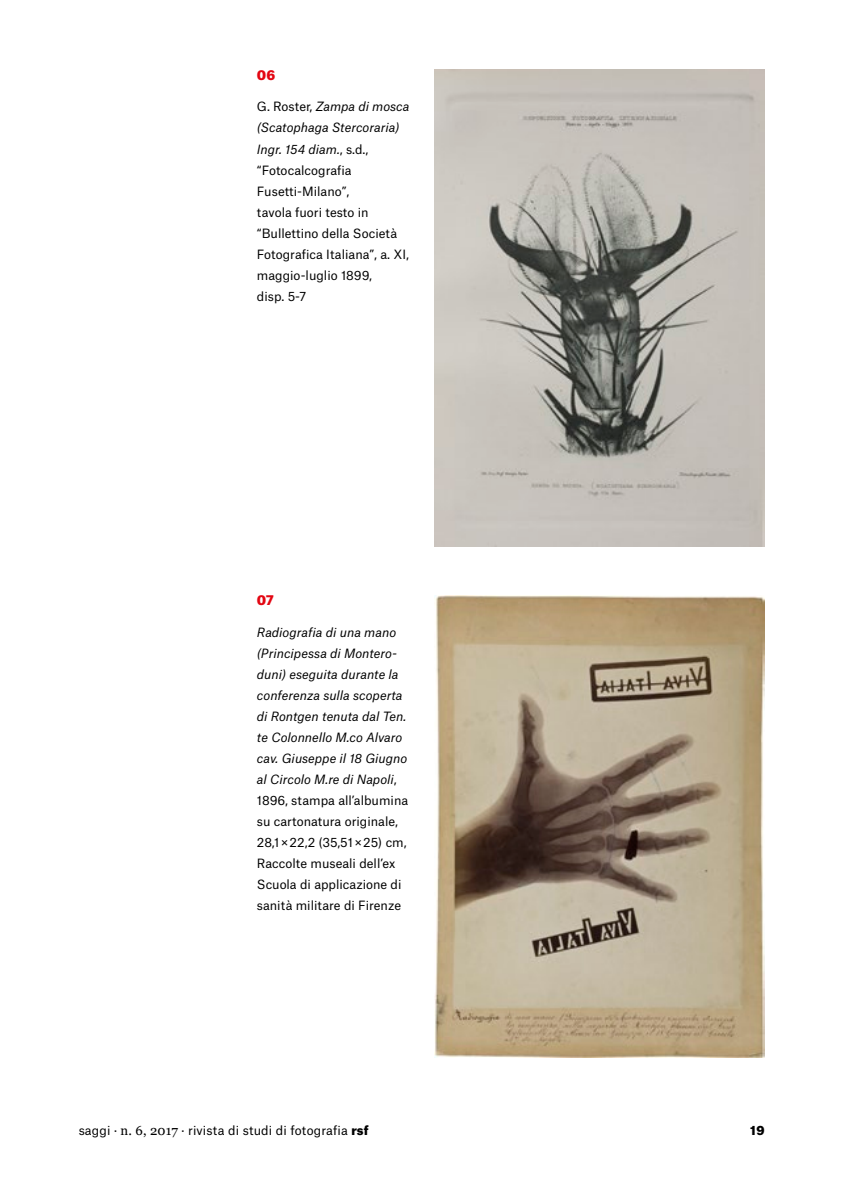
<style>
.page{position:relative;width:844px;height:1191px;background:#fff}
.page>*{position:absolute;margin:0;border:0;box-sizing:border-box;transform-origin:0 0}
.t1{font:900 13.12px "Atlas Grotesk";color:#e30612}
.t2{font:italic 12.25px/21px "Atlas Grotesk";color:#000}
.t3{font:12.25px/21px "Atlas Grotesk";color:#000}
.t4{font:900 12.25px "Atlas Grotesk";color:#000}
.s1{font-style:italic}
.s2{font-style:normal}
.s3{font-family:"Georgia";font-size:13.12px}
.s4{font-weight:900}
</style>
<div class="page">
<img style="left:434px;top:69px;width:330px;height:477px">
<img style="left:434px;top:595px;width:330px;height:462px">
<p class="t1" style="left:257px;top:64px;width:20px">06</p>
<p class="t3" style="left:257px;top:95px;width:154px">G. Roster, <span class="s1">Zampa di mosca (Scatophaga Stercoraria)<br>Ingr. 154 diam.</span>, s.d., “Fotocalcografia<br>Fusetti-Milano”,<br>tavola fuori testo in “Bullettino della Società<br>Fotografica Italiana”, a. XI, maggio-luglio 1899,<br>disp. 5-7</p>
<p class="t1" style="left:257px;top:589px;width:18px">07</p>
<p class="t2" style="left:257px;top:620px;width:153px">Radiografia di una mano (Principessa di Montero&shy;duni) eseguita durante la conferenza sulla scoperta di Rontgen tenuta dal Ten. te Colonnello M.co Alvaro cav. Giuseppe il 18 Giugno al Circolo M.re di Napoli<span class="s2">,<br>1896, stampa all’albumina su cartonatura originale,<br>28,1 × 22,2 (35,51 × 25) cm,<br>Raccolte museali dell’ex<br>Scuola di applicazione di sanità militare di Firenze</span></p>
<p class="t3" style="left:79px;top:1118px;width:291px">saggi · <span class="s3">n. 6, 2017</span> · rivista di studi di fotografia <span class="s4">rsf</span></p>
<p class="t4" style="left:750px;top:1120px;width:16px">19</p>
</div>
